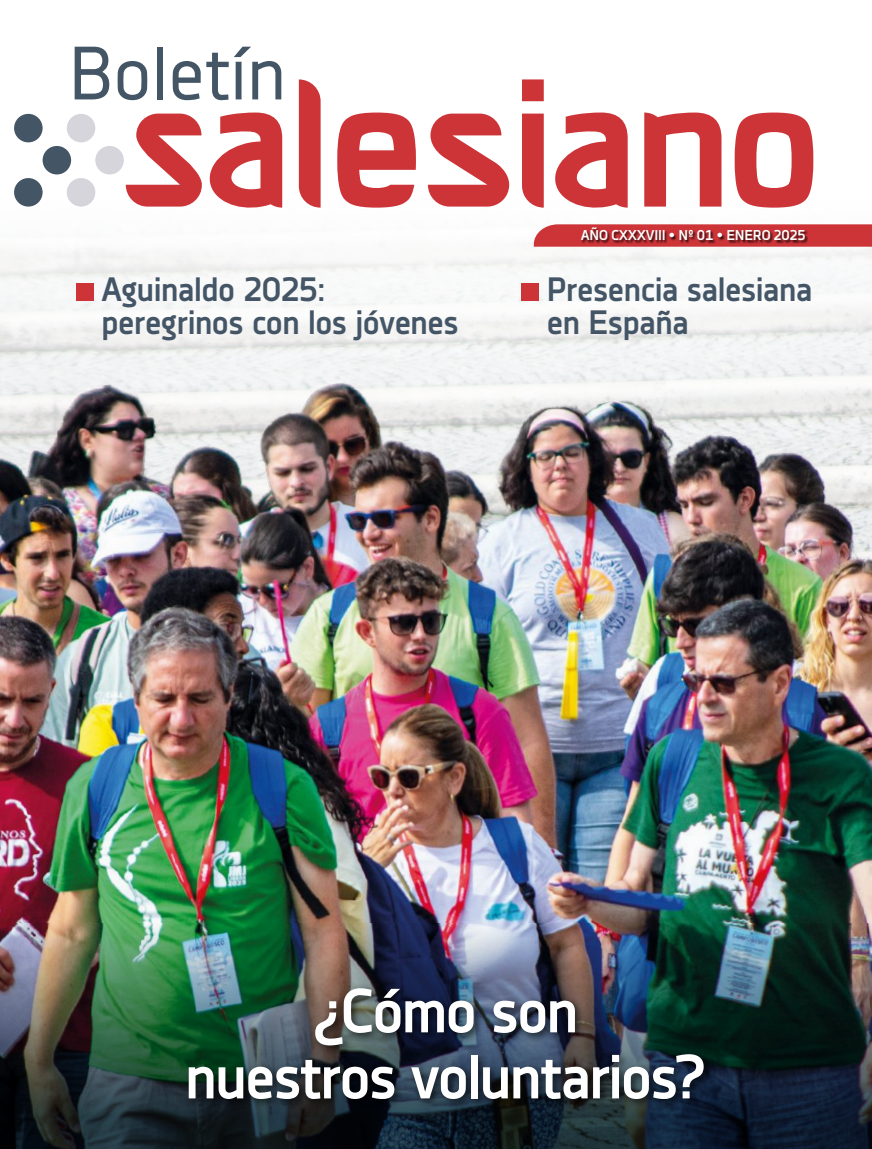
<style>
.page{position:relative;width:872px;height:1149px;background:#fff}
.page>*{position:absolute;margin:0;border:0;box-sizing:border-box;transform-origin:0 0}
.t1{font:75.3px "Decima Nova Pro";color:#456}
.t2{font:700 62.1px/66px "Decima Nova Pro";letter-spacing:-.05em;color:#fff;text-align:center}
.t3{font:700 33.75px/33.8px "Decima Nova Pro";letter-spacing:-.03em;color:#456}
.t4{font:700 14.25px "Decima Nova Pro";letter-spacing:-.02em;color:#fff}
</style>
<div class="page">
<img style="left:0;top:173px;width:872px;height:206px">
<img style="left:0;top:379px;width:872px;height:544px">
<img style="left:0;top:923px;width:872px;height:225px">
<svg style="left:534px;top:224px;width:338px;height:22px;background:#cf3f43"></svg>
<div style="left:580px;top:227px;width:228px;height:16px;background:#000;opacity:.75"></div>
<div style="left:184px;top:982px;width:531px;height:127px;background:#000;opacity:.75"></div>
<div style="left:522px;top:283px;width:17px;height:17px;background:#cd3438"></div>
<div style="left:77px;top:283px;width:17px;height:17px;background:#cd3438"></div>
<svg style="left:428px;top:113px;width:81px;height:93px"></svg>
<svg style="left:644px;top:112px;width:77px;height:94px"></svg>
<svg style="left:522px;top:79px;width:22px;height:128px;background:#d45054"></svg>
<svg style="left:299px;top:79px;width:21px;height:128px;background:#d04245"></svg>
<svg style="left:734px;top:112px;width:79px;height:95px"></svg>
<svg style="left:337px;top:112px;width:79px;height:95px"></svg>
<svg style="left:126px;top:112px;width:156px;height:99px"></svg>
<svg style="left:552px;top:112px;width:75px;height:99px"></svg>
<div style="left:14px;top:178px;width:29px;height:28px;background:#456;border-radius:50%"></div>
<div style="left:14px;top:114px;width:29px;height:28px;background:#456;border-radius:50%"></div>
<div style="left:43px;top:146px;width:28px;height:28px;background:#456;border-radius:50%"></div>
<div style="left:67px;top:178px;width:28px;height:28px;background:#d5d5db;border-radius:50%"></div>
<div style="left:67px;top:114px;width:28px;height:28px;background:#d5d5db;border-radius:50%"></div>
<div style="left:95px;top:146px;width:29px;height:28px;background:#d5d5db;border-radius:50%"></div>
<h1 class="t1" style="left:69px;top:30px;width:219px">Boletín</h1>
<p class="t3" style="left:101px;top:273px;width:359px">Aguinaldo 2025: peregrinos con los jóvenes</p>
<p class="t4" style="left:580px;top:227px;width:226px">AÑO CXXXVIII • Nº 01 • ENERO 2025</p>
<p class="t3" style="left:546px;top:273px;width:268px">Presencia salesiana en España</p>
<h2 class="t2" style="left:184px;top:980px;width:524px">¿Cómo son<br>nuestros voluntarios?</h2>
</div>
